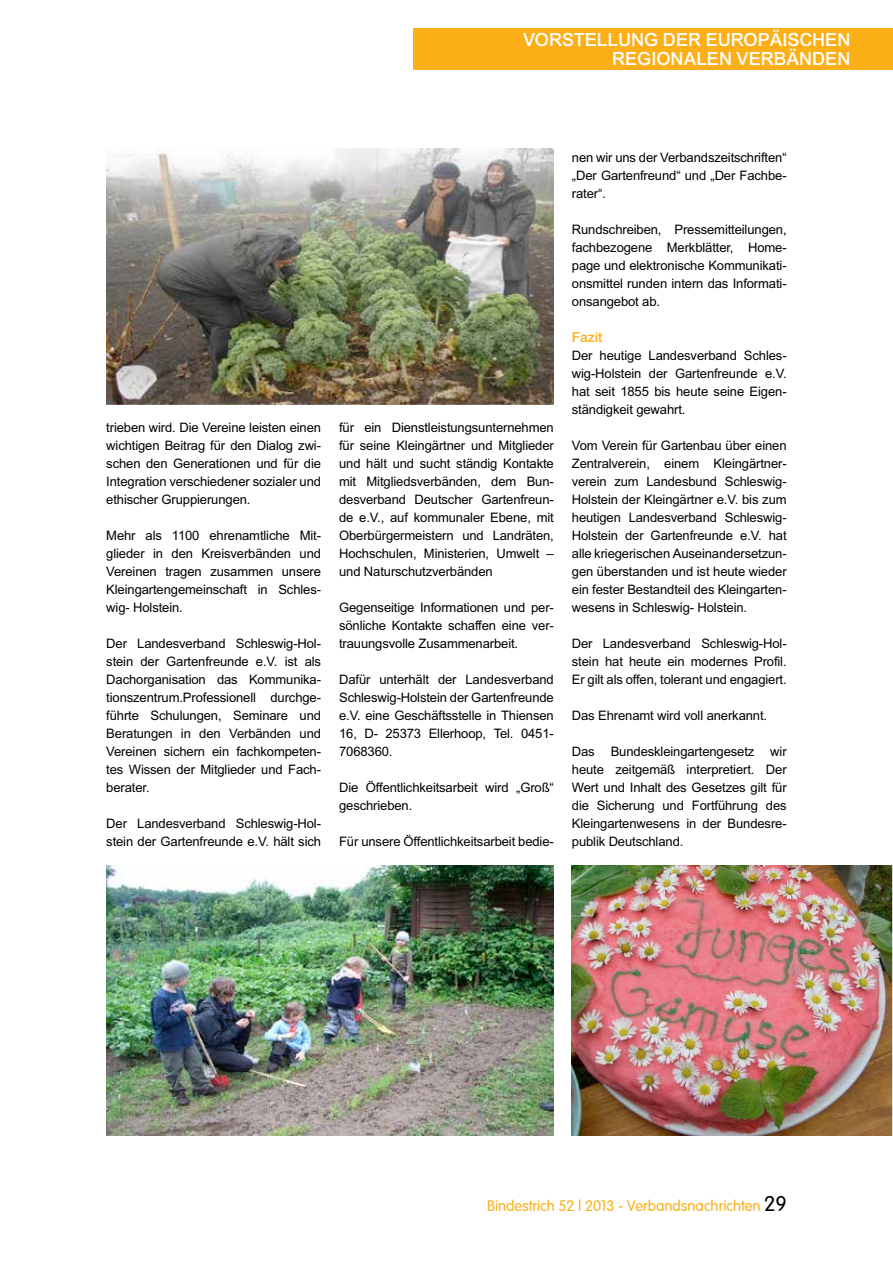
<style>
.page{position:relative;width:893px;height:1263px;background:#fff}
.page>*{position:absolute;margin:0;border:0;box-sizing:border-box;transform-origin:0 0}
.t1{font:19.5px "Arial Bld";letter-spacing:.13em;color:#fff}
.t2{font:15px "Vogue Plain";color:#fcaf17}
.t3{font:15px "Arial Bld";color:#fcaf17}
.t4{font:13.05px/18px "Arial";letter-spacing:-.01em;color:#000;text-align:justify}
.s1{font-size:21px;color:#000}
</style>
<div class="page">
<div style="left:414px;top:28px;width:479px;height:42px;background:#fcaf17"></div>
<img style="left:106px;top:149px;width:448px;height:256px">
<img style="left:106px;top:865px;width:448px;height:270px">
<img style="left:572px;top:865px;width:321px;height:270px">
<h1 class="t1" style="left:523px;top:26px;width:39px">VORSTELL</h1>
<h1 class="t1" style="left:618px;top:26px;width:38px">UNGDERE</h1>
<h1 class="t1" style="left:718px;top:26px;width:134px">UROPÄISCHEN</h1>
<h1 class="t1" style="left:612px;top:46px;width:14px">REG</h1>
<h1 class="t1" style="left:651px;top:46px;width:111px">IONALEN VERB</h1>
<h1 class="t1" style="left:786px;top:46px;width:65px">ÄNDEN</h1>
<p class="t4" style="left:106px;top:419px;width:216px">trieben wird. Die Vereine leisten einen wichtigen Beitrag für den Dialog zwi&shy;schen den Generationen und für die Integration verschiedener sozialer und ethischer Gruppierungen.</p>
<p class="t4" style="left:106px;top:527px;width:216px">Mehr als 1100 ehrenamtliche Mit&shy;glieder in den Kreisverbänden und Vereinen tragen zusammen unsere Kleingartengemeinschaft in Schles&shy;wig- Holstein.</p>
<p class="t4" style="left:106px;top:635px;width:216px">Der Landesverband Schleswig-Hol&shy;stein der Gartenfreunde e.V. ist als Dachorganisation das Kommunika&shy;tionszentrum.Professionell durchge&shy;führte Schulungen, Seminare und Beratungen in den Verbänden und Vereinen sichern ein fachkompeten&shy;tes Wissen der Mitglieder und Fach&shy;berater.</p>
<p class="t4" style="left:106px;top:815px;width:216px">Der Landesverband Schleswig-Hol&shy;stein der Gartenfreunde e.V. hält sich</p>
<p class="t4" style="left:339px;top:419px;width:216px">für ein Dienstleistungsunternehmen für seine Kleingärtner und Mitglieder und hält und sucht ständig Kontakte mit Mitgliedsverbänden, dem Bun&shy;desverband Deutscher Gartenfreun&shy;de e.V., auf kommunaler Ebene, mit Oberbürgermeistern und Landräten, Hochschulen, Ministerien, Umwelt – und Naturschutzverbänden</p>
<p class="t4" style="left:339px;top:599px;width:216px">Gegenseitige Informationen und per&shy;sönliche Kontakte schaffen eine ver&shy;trauungsvolle Zusammenarbeit.</p>
<p class="t4" style="left:339px;top:671px;width:216px">Dafür unterhält der Landesverband Schleswig-Holstein der Gartenfreunde e.V. eine Geschäftsstelle in Thiensen 16, D- 25373 Ellerhoop, Tel. 0451- 7068360.</p>
<p class="t4" style="left:339px;top:779px;width:216px">Die Öffentlichkeitsarbeit wird „Groß“ geschrieben.</p>
<p class="t4" style="left:339px;top:833px;width:216px">Für unsere Öffentlichkeitsarbeit bedie-</p>
<p class="t4" style="left:572px;top:149px;width:216px">nen wir uns der Verbandszeitschriften“ „Der Gartenfreund“ und „Der Fachbe&shy;rater“.</p>
<p class="t4" style="left:572px;top:221px;width:216px">Rundschreiben, Pressemitteilungen, fachbezogene Merkblätter, Home&shy;page und elektronische Kommunikati&shy;onsmittel runden intern das Informati&shy;onsangebot ab.</p>
<p class="t3" style="left:572px;top:327px;width:32px">FAZIT</p>
<p class="t4" style="left:572px;top:347px;width:216px">Der heutige Landesverband Schles&shy;wig-Holstein der Gartenfreunde e.V. hat seit 1855 bis heute seine Eigen&shy;ständigkeit gewahrt.</p>
<p class="t4" style="left:572px;top:437px;width:216px">Vom Verein für Gartenbau über einen Zentralverein, einem Kleingärtner&shy;verein zum Landesbund Schleswig-Holstein der Kleingärtner e.V. bis zum heutigen Landesverband Schleswig-Holstein der Gartenfreunde e.V. hat alle kriegerischen Auseinandersetzun&shy;gen überstanden und ist heute wieder ein fester Bestandteil des Kleingarten&shy;wesens in Schleswig- Holstein.</p>
<p class="t4" style="left:572px;top:635px;width:216px">Der Landesverband Schleswig-Hol&shy;stein hat heute ein modernes Profil.<br>Er gilt als offen, tolerant und engagiert.</p>
<p class="t4" style="left:572px;top:707px;width:197px">Das Ehrenamt wird voll anerkannt.</p>
<p class="t4" style="left:572px;top:743px;width:216px">Das Bundeskleingartengesetz wir heute zeitgemäß interpretiert. Der Wert und Inhalt des Gesetzes gilt für die Sicherung und Fortführung des Kleingartenwesens in der Bundesre&shy;publik Deutschland.</p>
<p class="t2" style="left:487px;top:1197px;width:301px">Bindestrich 52 | 2013 - Verbandsnachrichten <span class="s1">29</span></p>
</div>
